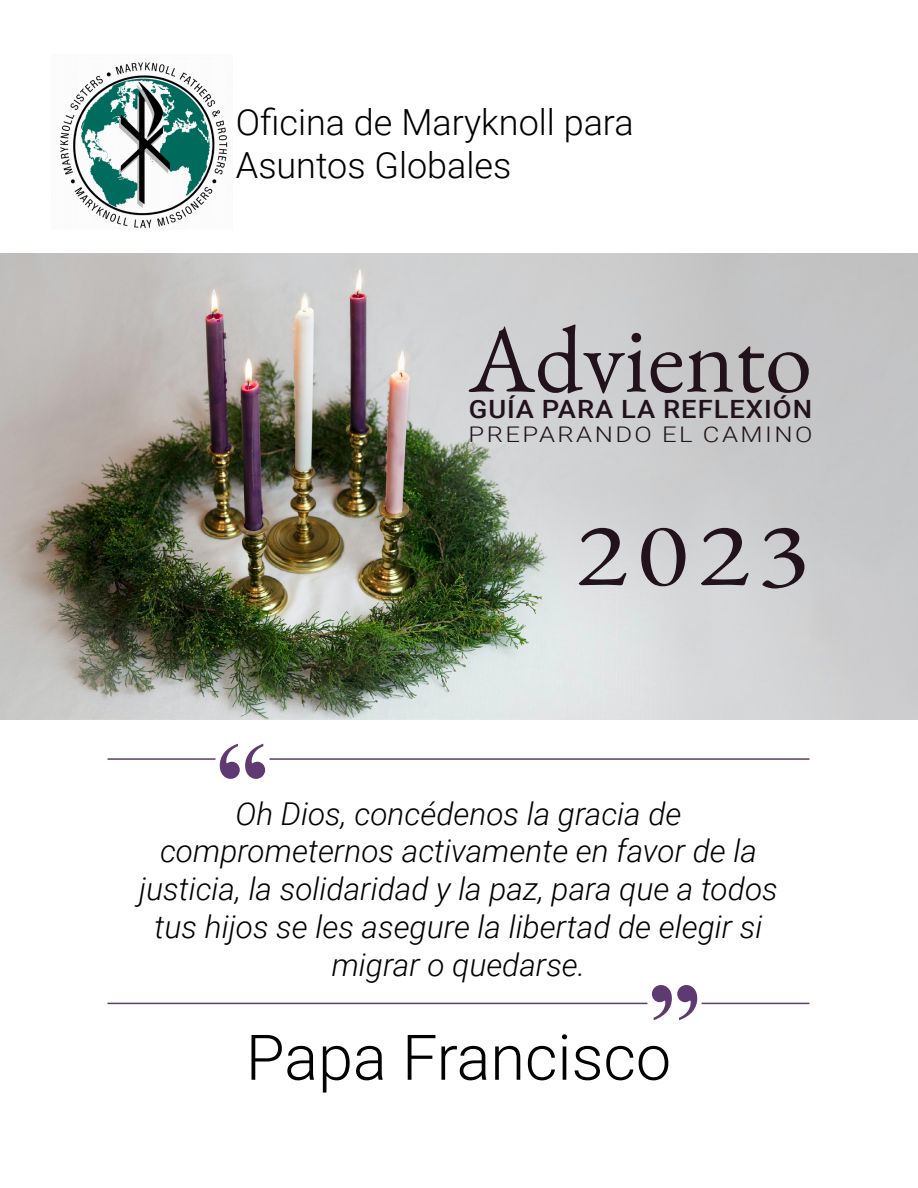
<style>
.page{position:relative;width:918px;height:1188px;background:#fff}
.page>*{position:absolute;margin:0;border:0;box-sizing:border-box;transform-origin:0 0}
.t1{font:700 108px "Times New Roman";color:#5f3a72}
.t2{font:95.1px "EB Garamond";color:#21121c}
.t3{font:90.75px "EB Garamond";color:#21121c;scale:1.19 1}
.t4{font:300 63px "Roboto";color:#000}
.t5{font:300 36px/43.2px "Roboto";color:#000}
.t6{font:italic 300 31.5px/37.8px "Roboto";color:#000;text-align:center}
.t7{font:500 25.2px "Roboto";letter-spacing:.035em;color:#21121c;scale:1.09 1}
.t8{font:300 21.6px "Roboto";letter-spacing:.095em;color:#21121c;scale:1.19 1}
</style>
<div class="page">
<img style="left:0;top:253px;width:918px;height:466px">
<img style="left:60px;top:62px;width:168px;height:167px">
<hr style="left:108px;top:758px;width:702px;height:2px;background:#5f3a72">
<div style="left:216px;top:753px;width:54px;height:14px;background:#fff"></div>
<hr style="left:108px;top:1003px;width:702px;height:1px;background:#5f3a72">
<div style="left:648px;top:997px;width:54px;height:15px;background:#fff"></div>
<p class="t5" style="left:236px;top:99px;width:399px">Oficina de Maryknoll para<br>Asuntos Globales</p>
<h2 class="t2" style="left:469px;top:298px;width:345px">Adviento</h2>
<p class="t7" style="left:469px;top:392px;width:316px">GUÍA PARA LA REFLEXIÓN</p>
<p class="t8" style="left:468px;top:419px;width:291px">PREPARANDO EL CAMINO</p>
<h3 class="t3" style="left:575px;top:496px;width:199px">2023</h3>
<h1 class="t1" style="left:216px;top:703px;width:55px">“</h1>
<p class="t6" style="left:139px;top:793px;width:640px">Oh Dios, concédenos la gracia de comprometernos activamente en favor de la justicia, la solidaridad y la paz, para que a todos tus hijos se les asegure la libertad de elegir si migrar o quedarse.</p>
<h3 class="t4" style="left:246px;top:1013px;width:457px">Papa Francisco<sup>”</sup></h3>
</div>
